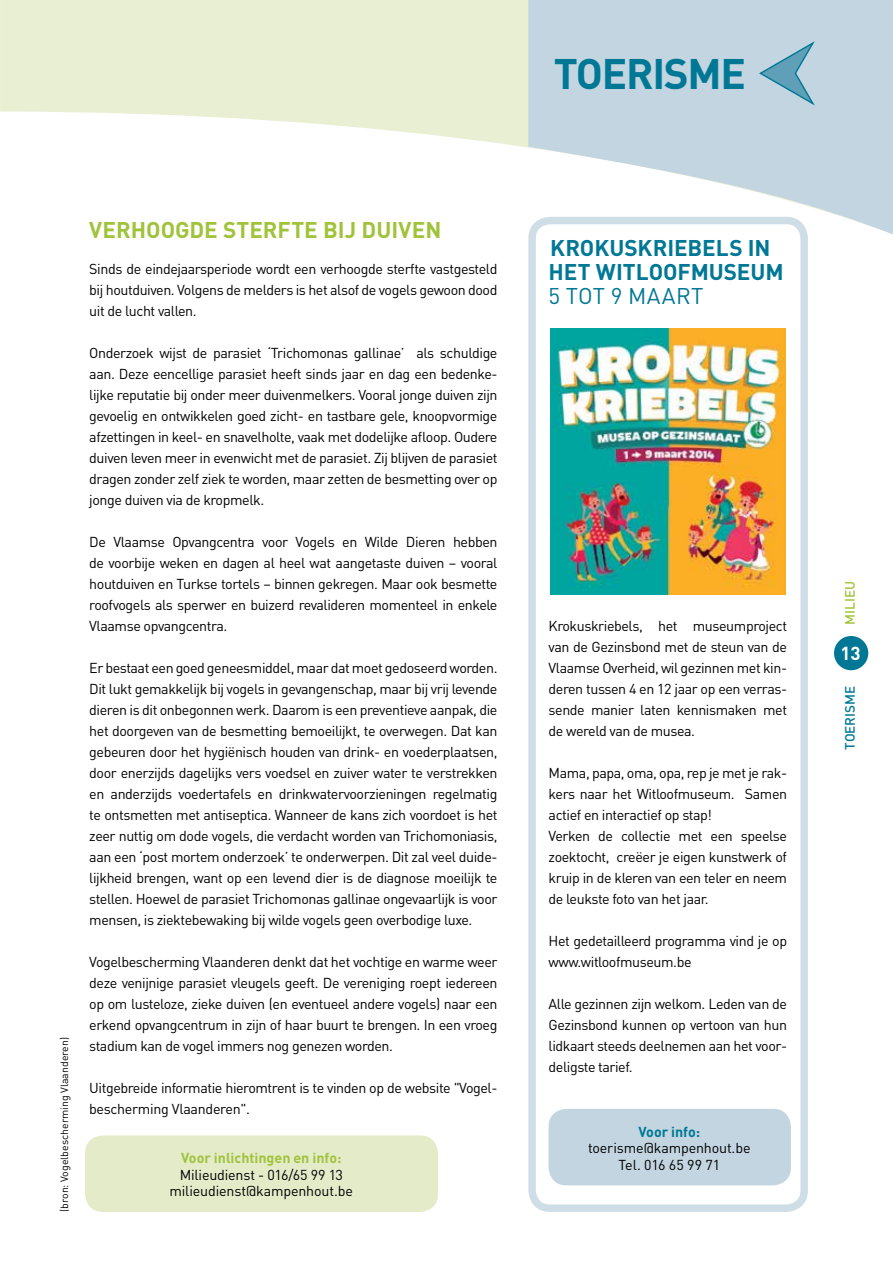
<style>
.page{position:relative;width:893px;height:1263px;background:#fff}
.page>*{position:absolute;margin:0;border:0;box-sizing:border-box;transform-origin:0 0}
.t1{font:700 42.15px "DIN";color:#007895}
.t2{font:700 22.5px/24px "DIN";letter-spacing:-.005em;color:#007895}
.t3{font:700 22.5px "DIN";color:#a0c33b}
.t4{font:22.5px "DIN";color:#007895}
.t5{font:700 18.6px "DIN";color:#fff}
.t6{font:14.25px/21px "DIN";letter-spacing:-.03em;color:#000;text-align:justify}
.t7{font:14.25px/16.5px "DIN";letter-spacing:-.01em;color:#000;text-align:center}
.t8{font:700 14.25px "DIN";color:#a0c33b}
.t9{font:700 14.25px "DIN";color:#007895}
.t10{font:500 13.5px "DIN";color:#007895}
.t11{font:500 13.5px "DIN";color:#a0c33b}
.t12{font:10.5px "DIN";color:#000}
</style>
<div class="page">
<svg style="left:0;top:0;width:528px;height:148px;fill:#e9efd3"></svg>
<svg style="left:528px;top:0;width:365px;height:235px;fill:#c2d5e0"></svg>
<div style="left:834px;top:636px;width:34px;height:34px;background:#007895;border-radius:50%"></div>
<div style="left:85px;top:1135px;width:353px;height:77px;background:#e4ebc9;border-radius:18px"></div>
<svg style="left:758px;top:39px;width:59px;height:68px;background:#9dc2d1"></svg>
<div style="left:528px;top:217px;width:280px;height:995px;border:8px solid #cfdee6;border-radius:18px"></div>
<div style="left:549px;top:1109px;width:242px;height:76px;background:#c2d5e0;border-radius:18px"></div>
<img style="left:550px;top:328px;width:235px;height:266px">
<h1 class="t1" style="left:554px;top:47px;width:44px">Toeri</h1>
<h1 class="t1" style="left:664px;top:47px;width:52px">sme</h1>
<p class="t12" style="left:58px;top:1212px;width:176px;rotate:-90deg">(bron: Vogelbescherming Vlaanderen)</p>
<h2 class="t3" style="left:89px;top:215px;width:354px">VERHOOGDE STERFTE BIJ DUIVEN</h2>
<p class="t6" style="left:89px;top:258px;width:410px">Sinds de eindejaarsperiode wordt een verhoogde sterfte vastgesteld bij houtduiven. Volgens de melders is het alsof de vogels gewoon dood uit de lucht vallen.</p>
<p class="t6" style="left:89px;top:342px;width:410px">Onderzoek wijst de parasiet ‘Trichomonas gallinae’ als schuldige aan. Deze eencellige parasiet heeft sinds jaar en dag een bedenke&shy;lijke reputatie bij onder meer duivenmelkers. Vooral jonge duiven zijn gevoelig en ontwikkelen goed zicht- en tastbare gele, knoopvormige afzettingen in keel- en snavelholte, vaak met dodelijke afloop. Oudere duiven leven meer in evenwicht met de parasiet. Zij blijven de parasiet dragen zonder zelf ziek te worden, maar zetten de besmetting over op jonge duiven via de kropmelk.</p>
<p class="t6" style="left:89px;top:531px;width:410px">De Vlaamse Opvangcentra voor Vogels en Wilde Dieren hebben de voorbije weken en dagen al heel wat aangetaste duiven – vooral houtduiven en Turkse tortels – binnen gekregen. Maar ook besmette roofvogels als sperwer en buizerd revalideren momenteel in enkele Vlaamse opvangcentra.</p>
<p class="t6" style="left:89px;top:657px;width:410px">Er bestaat een goed geneesmiddel, maar dat moet gedoseerd worden.<br>Dit lukt gemakkelijk bij vogels in gevangenschap, maar bij vrij levende dieren is dit onbegonnen werk. Daarom is een preventieve aanpak, die het doorgeven van de besmetting bemoeilijkt, te overwegen. Dat kan gebeuren door het hygiënisch houden van drink- en voederplaatsen, door enerzijds dagelijks vers voedsel en zuiver water te verstrekken en anderzijds voedertafels en drinkwatervoorzieningen regelmatig te ontsmetten met antiseptica. Wanneer de kans zich voordoet is het zeer nuttig om dode vogels, die verdacht worden van Trichomoniasis, aan een ‘post mortem onderzoek’ te onderwerpen. Dit zal veel duide&shy;lijkheid brengen, want op een levend dier is de diagnose moeilijk te stellen. Hoewel de parasiet Trichomonas gallinae ongevaarlijk is voor mensen, is ziektebewaking bij wilde vogels geen overbodige luxe.</p>
<p class="t6" style="left:89px;top:951px;width:410px">Vogelbescherming Vlaanderen denkt dat het vochtige en warme weer deze venijnige parasiet vleugels geeft. De vereniging roept iedereen op om lusteloze, zieke duiven (en eventueel andere vogels) naar een erkend opvangcentrum in zijn of haar buurt te brengen. In een vroeg stadium kan de vogel immers nog genezen worden.</p>
<p class="t6" style="left:89px;top:1077px;width:410px">Uitgebreide informatie hieromtrent is te vinden op de website "Vogel&shy;bescherming Vlaanderen".</p>
<p class="t8" style="left:181px;top:1149px;width:162px">Voor inlichtingen en info:</p>
<p class="t6" style="left:170px;top:1166px;width:185px;line-height:16.5px;text-align:center">Milieudienst - 016/65 99 13 milieudienst@kampenhout.be</p>
<h2 class="t2" style="left:549px;top:235px;width:237px">KROKUSKRIEBELS IN<br>HET WITLOOFMUSEUM</h2>
<h2 class="t4" style="left:549px;top:282px;width:31px">5 tot</h2>
<h2 class="t4" style="left:611px;top:282px;width:33px">9 maart</h2>
<p class="t6" style="left:549px;top:615px;width:240px">Krokuskriebels, het museumproject van de Gezinsbond met de steun van de Vlaamse Overheid, wil gezinnen met kin&shy;deren tussen 4 en 12 jaar op een verras&shy;sende manier laten kennismaken met de wereld van de musea.</p>
<p class="t6" style="left:549px;top:762px;width:240px;text-align:left">Mama, papa, oma, opa, rep je met je rak&shy;kers naar het Witloofmuseum. Samen actief en interactief op stap!<br>Verken de collectie met een speelse zoektocht, creëer je eigen kunstwerk of kruip in de kleren van een teler en neem de leukste foto van het jaar.</p>
<p class="t6" style="left:549px;top:930px;width:240px">Het gedetailleerd programma vind je op www.witloofmuseum.be</p>
<p class="t6" style="left:549px;top:993px;width:240px">Alle gezinnen zijn welkom. Leden van de Gezinsbond kunnen op vertoon van hun lidkaart steeds deelnemen aan het voor&shy;deligste tarief.</p>
<p class="t9" style="left:638px;top:1122px;width:63px">Voor info:</p>
<p class="t7" style="left:588px;top:1139px;width:164px">toerisme@kampenhout.be<br>Tel. 016 65 99 71</p>
<p class="t11" style="left:841px;top:625px;width:43px;rotate:-90deg">MILIEU</p>
<h3 class="t5" style="left:840px;top:641px;width:22px">13</h3>
<p class="t10" style="left:841px;top:750px;width:66px;rotate:-90deg">TOERISME</p>
</div>
